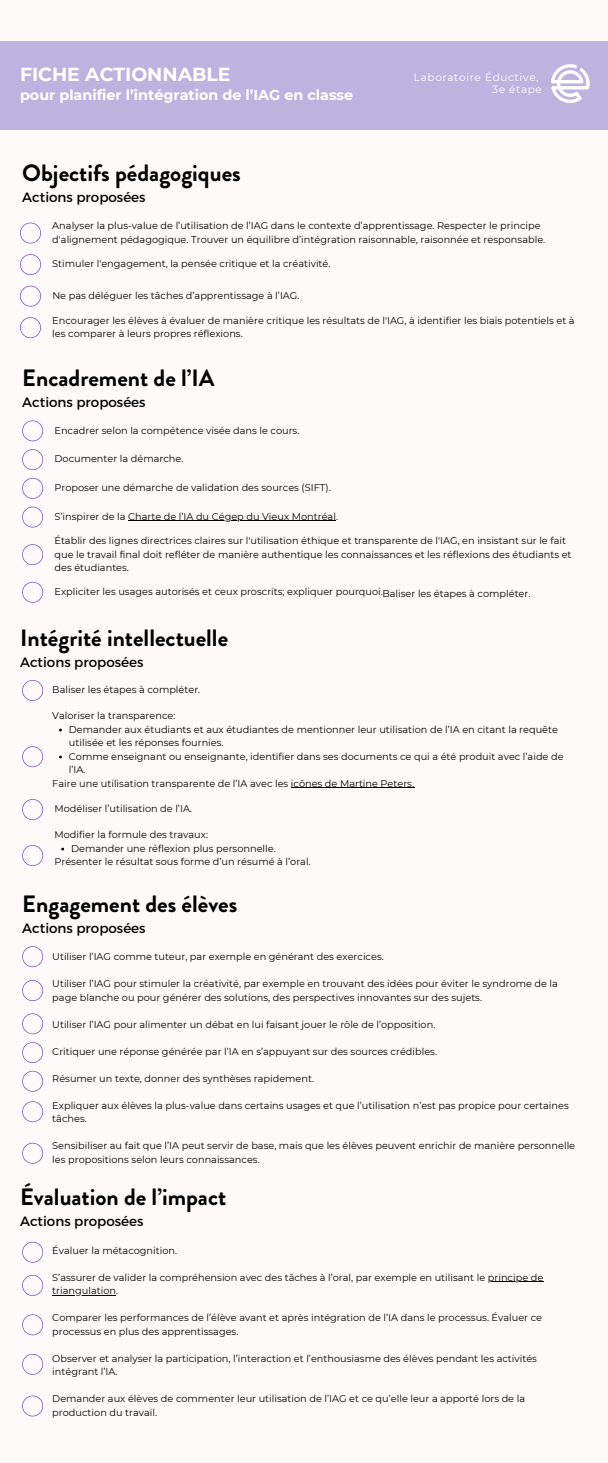
<style>
.page{position:relative;width:608px;height:1463px;background:#fff}
.page>*{position:absolute;margin:0;border:0;box-sizing:border-box;transform-origin:0 0}
.t1{font:700 23.62px "Brandon Grotesque";color:#000}
.t2{font:700 18.83px "Montserrat";color:#fff}
.t3{font:700 14.33px "Montserrat";color:#fff}
.t4{font:13.5px "Montserrat";color:#000}
.t5{font:10.5px "Montserrat";letter-spacing:.06em;color:#fff}
.t6{font:9.75px/13.5px "Montserrat";color:#000}
</style>
<div class="page">
<div style="left:0;top:0;width:608px;height:1462px;background:#fffafa"></div>
<div style="left:0;top:41px;width:608px;height:89px;background:#bcb3df"></div>
<img style="left:551px;top:64px;width:39px;height:39px">
<svg style="left:20px;top:223px;width:21px;height:20px"></svg>
<hr style="left:487px;top:1281px;width:56px;height:1px;background:#000">
<hr style="left:52px;top:1294px;width:64px;height:1px;background:#000">
<svg style="left:20px;top:254px;width:21px;height:21px"></svg>
<svg style="left:20px;top:286px;width:21px;height:20px"></svg>
<svg style="left:20px;top:317px;width:21px;height:21px"></svg>
<svg style="left:22px;top:420px;width:21px;height:21px"></svg>
<svg style="left:22px;top:449px;width:21px;height:21px"></svg>
<svg style="left:22px;top:478px;width:21px;height:21px"></svg>
<svg style="left:22px;top:506px;width:21px;height:21px"></svg>
<hr style="left:128px;top:520px;width:208px;height:1px;background:#000">
<svg style="left:22px;top:544px;width:21px;height:21px"></svg>
<svg style="left:22px;top:582px;width:21px;height:20px"></svg>
<svg style="left:22px;top:680px;width:21px;height:21px"></svg>
<hr style="left:291px;top:787px;width:123px;height:1px;background:#000">
<svg style="left:22px;top:746px;width:21px;height:21px"></svg>
<svg style="left:22px;top:799px;width:21px;height:21px"></svg>
<svg style="left:22px;top:845px;width:21px;height:21px"></svg>
<svg style="left:22px;top:946px;width:21px;height:21px"></svg>
<svg style="left:22px;top:980px;width:21px;height:21px"></svg>
<svg style="left:22px;top:1013px;width:21px;height:21px"></svg>
<svg style="left:22px;top:1042px;width:21px;height:21px"></svg>
<svg style="left:22px;top:1071px;width:21px;height:20px"></svg>
<svg style="left:22px;top:1101px;width:21px;height:21px"></svg>
<svg style="left:22px;top:1142px;width:21px;height:21px"></svg>
<svg style="left:22px;top:1241px;width:21px;height:21px"></svg>
<svg style="left:22px;top:1275px;width:21px;height:20px"></svg>
<svg style="left:22px;top:1314px;width:21px;height:21px"></svg>
<svg style="left:22px;top:1353px;width:21px;height:21px"></svg>
<svg style="left:22px;top:1395px;width:21px;height:21px"></svg>
<p class="t2" style="left:20px;top:63px;width:212px">FICHE ACTIONNABLE</p>
<p class="t3" style="left:20px;top:86px;width:334px">pour planifier l’intégration de l’IAG en classe</p>
<h3 class="t5" style="left:414px;top:71px;width:126px">Laboratoire Éductive,</h3>
<p class="t5" style="left:492px;top:83px;width:51px">3e étape</p>
<h1 class="t1" style="left:22px;top:156px;width:220px">Objectifs pédagogiques</h1>
<h4 class="t4" style="left:22px;top:188px;width:125px">Actions proposées</h4>
<p class="t6" style="left:52px;top:219px;width:494px">Analyser la plus-value de l’utilisation de l’IAG dans le contexte d’apprentissage. Respecter le principe d'alignement pédagogique. Trouver un équilibre d’intégration raisonnable, raisonnée et responsable.</p>
<h1 class="t6" style="left:52px;top:256px;width:280px">Stimuler l'engagement, la pensée critique et la créativité.</h1>
<h4 class="t6" style="left:52px;top:289px;width:249px">Ne pas déléguer les tâches d’apprentissage à l’IAG.</h4>
<p class="t6" style="left:52px;top:313px;width:523px">Encourager les élèves à évaluer de manière critique les résultats de l'IAG, à identifier les biais potentiels et à les comparer à leurs propres réflexions.</p>
<p class="t1" style="left:22px;top:361px;width:194px">Encadrement de l’IA</p>
<p class="t4" style="left:22px;top:393px;width:125px">Actions proposées</p>
<p class="t6" style="left:54px;top:423px;width:246px">Encadrer selon la compétence visée dans le cours.</p>
<p class="t6" style="left:54px;top:452px;width:130px">Documenter la démarche.</p>
<p class="t6" style="left:54px;top:481px;width:278px">Proposer une démarche de validation des sources (SIFT).</p>
<p class="t6" style="left:54px;top:509px;width:285px">S’inspirer de la Charte de l’IA du Cégep du Vieux Montréal.</p>
<p class="t6" style="left:54px;top:534px;width:518px">Établir des lignes directrices claires sur l'utilisation éthique et transparente de l'IAG, en insistant sur le fait que le travail final doit refléter de manière authentique les connaissances et les réflexions des étudiants et des étudiantes.</p>
<p class="t6" style="left:54px;top:585px;width:330px">Expliciter les usages autorisés et ceux proscrits; expliquer pourquoi.</p>
<p class="t6" style="left:382px;top:586px;width:149px">Baliser les étapes à compléter.</p>
<p class="t1" style="left:20px;top:621px;width:209px">Intégrité intellectuelle</p>
<p class="t4" style="left:20px;top:653px;width:125px">Actions proposées</p>
<p class="t6" style="left:52px;top:683px;width:149px">Baliser les étapes à compléter.</p>
<p class="t6" style="left:52px;top:709px;width:125px">Valoriser la transparence:</p>
<p class="t6" style="left:69px;top:722px;width:490px">Demander aux étudiants et aux étudiantes de mentionner leur utilisation de l’IA en citant la requête utilisée et les réponses fournies.</p>
<p class="t6" style="left:69px;top:749px;width:496px">Comme enseignant ou enseignante, identifier dans ses documents ce qui a été produit avec l’aide de l’IA.</p>
<p class="t6" style="left:52px;top:776px;width:363px">Faire une utilisation transparente de l’IA avec les icônes de Martine Peters.</p>
<h1 class="t6" style="left:54px;top:802px;width:139px">Modéliser l’utilisation de l’IA.</h1>
<h4 class="t6" style="left:54px;top:828px;width:155px">Modifier la formule des travaux:</h4>
<p class="t6" style="left:71px;top:841px;width:206px">Demander une réflexion plus personnelle.</p>
<p class="t6" style="left:54px;top:855px;width:257px">Présenter le résultat sous forme d’un résumé à l’oral.</p>
<p class="t1" style="left:22px;top:887px;width:217px">Engagement des élèves</p>
<p class="t4" style="left:22px;top:919px;width:125px">Actions proposées</p>
<h1 class="t6" style="left:52px;top:950px;width:333px">Utiliser l’IAG comme tuteur, par exemple en générant des exercices.</h1>
<h4 class="t6" style="left:52px;top:977px;width:507px">Utiliser l’IAG pour stimuler la créativité, par exemple en trouvant des idées pour éviter le syndrome de la page blanche ou pour générer des solutions, des perspectives innovantes sur des sujets.</h4>
<p class="t6" style="left:52px;top:1017px;width:384px">Utiliser l’IAG pour alimenter un débat en lui faisant jouer le rôle de l’opposition.</p>
<p class="t6" style="left:52px;top:1044px;width:386px">Critiquer une réponse générée par l’IA en s’appuyant sur des sources crédibles.</p>
<p class="t6" style="left:52px;top:1071px;width:263px">Résumer un texte, donner des synthèses rapidement.</p>
<p class="t6" style="left:52px;top:1098px;width:518px">Expliquer aux élèves la plus-value dans certains usages et que l’utilisation n’est pas propice pour certaines tâches.</p>
<p class="t6" style="left:52px;top:1139px;width:524px">Sensibiliser au fait que l’IA peut servir de base, mais que les élèves peuvent enrichir de manière personnelle les propositions selon leurs connaissances.</p>
<p class="t1" style="left:20px;top:1180px;width:208px">Évaluation de l’impact</p>
<p class="t4" style="left:20px;top:1212px;width:125px">Actions proposées</p>
<p class="t6" style="left:52px;top:1243px;width:126px">Évaluer la métacognition.</p>
<p class="t6" style="left:52px;top:1270px;width:492px">S’assurer de valider la compréhension avec des tâches à l’oral, par exemple en utilisant le principe de</p>
<p class="t6" style="left:52px;top:1283px;width:67px">triangulation.</p>
<p class="t6" style="left:52px;top:1310px;width:491px">Comparer les performances de l’élève avant et après intégration de l’IA dans le processus. Évaluer ce processus en plus des apprentissages.</p>
<p class="t6" style="left:52px;top:1351px;width:486px">Observer et analyser la participation, l’interaction et l’enthousiasme des élèves pendant les activités intégrant l’IA.</p>
<p class="t6" style="left:52px;top:1391px;width:474px">Demander aux élèves de commenter leur utilisation de l’IAG et ce qu’elle leur a apporté lors de la production du travail.</p>
</div>
